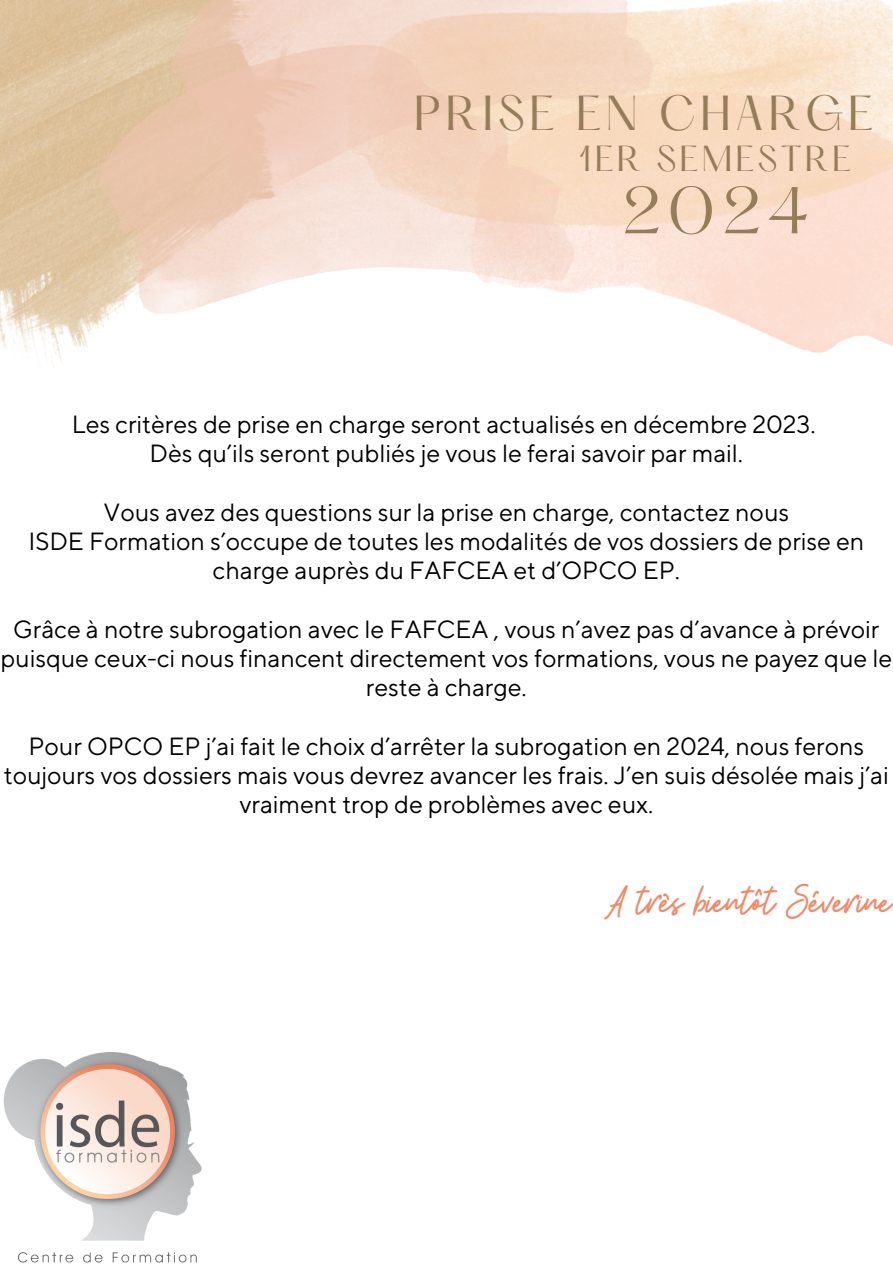
<style>
.page{position:relative;width:893px;height:1264px;background:#fff}
.page>*{position:absolute;margin:0;border:0;box-sizing:border-box;transform-origin:0 0}
.t1{font:57.75px "Hatton";color:#967d5a}
.t2{font:43.05px "Hatton";letter-spacing:.1em;color:#967d5a}
.t3{font:41.25px "Beauty Salon Script";color:#ee8a69}
.t4{font:31.65px "Hatton";letter-spacing:.1em;color:#967d5a}
.t5{font:24.75px/29.2px "TT Norms Pro";color:#000;text-align:center}
</style>
<div class="page">
<img style="left:0;top:0;width:133px;height:363px">
<img style="left:577px;top:0;width:315px;height:343px">
<img style="left:133px;top:0;width:534px;height:212px">
<img style="left:87px;top:25px;width:490px;height:294px">
<img style="left:3px;top:1052px;width:198px;height:210px">
<p class="t2" style="left:414px;top:93px;width:461px">PRISE EN CHARGE</p>
<p class="t4" style="left:579px;top:144px;width:273px">1ER SEMESTRE</p>
<p class="t1" style="left:621px;top:184px;width:188px">2024</p>
<p class="t5" style="left:72px;top:411px;width:745px">Les critères de prise en charge seront actualisés en décembre 2023.</p>
<p class="t5" style="left:149px;top:440px;width:595px">Dès qu’ils seront publiés je vous le ferai savoir par mail.</p>
<p class="t5" style="left:103px;top:498px;width:687px">Vous avez des questions sur la prise en charge, contactez nous</p>
<p class="t5" style="left:28px;top:528px;width:837px">ISDE Formation s’occupe de toutes les modalités de vos dossiers de prise en charge auprès du FAFCEA et d’OPCO EP.</p>
<p class="t5" style="left:1px;top:615px;width:893px">Grâce à notre subrogation avec le FAFCEA , vous n’avez pas d’avance à prévoir puisque ceux-ci nous financent directement vos formations, vous ne payez que le reste à charge.</p>
<p class="t5" style="left:4px;top:732px;width:886px">Pour OPCO EP j’ai fait le choix d’arrêter la subrogation en 2024, nous ferons toujours vos dossiers mais vous devrez avancer les frais. J’en suis désolée mais j’ai vraiment trop de problèmes avec eux.</p>
<p class="t3" style="left:609px;top:881px;width:285px">A très bientôt Séverine</p>
</div>
